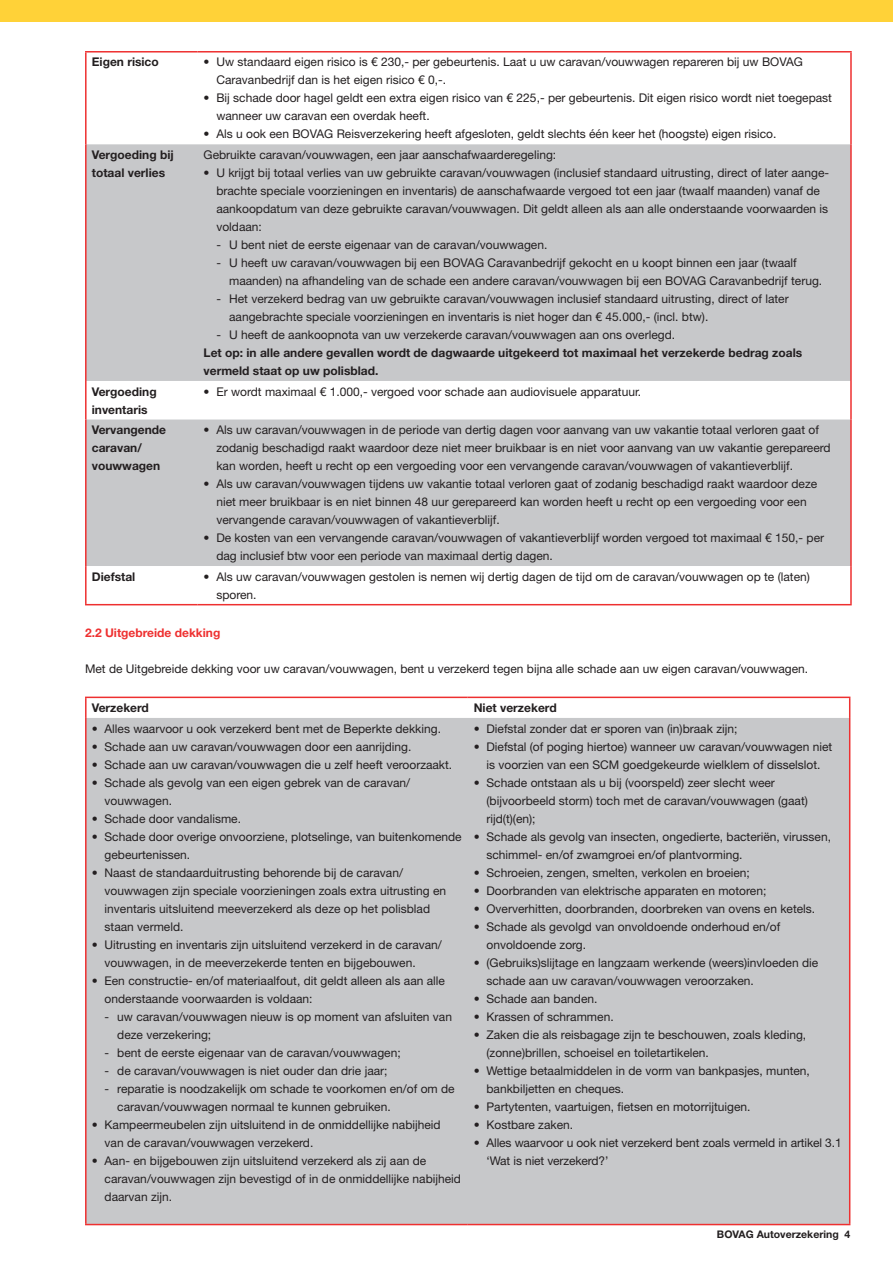
<style>
.page{position:relative;width:893px;height:1263px;background:#fff}
.page>*{position:absolute;margin:0;border:0;box-sizing:border-box;transform-origin:0 0}
.t1{font:12px/18px "Helvetica Neue LT Std";color:#231f20}
.t2{font:700 12px/18px "Helvetica Neue LT Std";color:#231f20}
.t3{font:700 12px "Helvetica Neue LT Std";color:#ee3030}
.t4{font:700 10.5px "Helvetica Neue LT Std";color:#231f20}
</style>
<div class="page">
<div style="left:0;top:0;width:893px;height:21px;background:#ffd238"></div>
<div style="left:87px;top:718px;width:762px;height:506px;background:#c7c8ca"></div>
<hr style="left:85px;top:718px;width:2px;height:506px;background:#ee3030">
<hr style="left:85px;top:1224px;width:383px;height:1px;background:#ee3030">
<hr style="left:468px;top:1224px;width:382px;height:1px;background:#ee3030">
<hr style="left:85px;top:697px;width:383px;height:1px;background:#ee3030">
<hr style="left:85px;top:698px;width:2px;height:20px;background:#ee3030">
<svg style="left:86px;top:697px;width:764px;height:21px"></svg>
<hr style="left:849px;top:718px;width:1px;height:506px;background:#ee3030">
<svg style="left:87px;top:144px;width:763px;height:422px;background:#cccdce"></svg>
<svg style="left:87px;top:603px;width:763px;height:1px"></svg>
<hr style="left:85px;top:51px;width:113px;height:2px;background:#ee3030">
<hr style="left:85px;top:53px;width:2px;height:91px;background:#ee3030">
<hr style="left:198px;top:51px;width:654px;height:2px;background:#ee3030">
<hr style="left:850px;top:53px;width:2px;height:91px;background:#ee3030">
<hr style="left:85px;top:144px;width:2px;height:237px;background:#ee3030">
<hr style="left:850px;top:144px;width:2px;height:237px;background:#ee3030">
<hr style="left:85px;top:381px;width:2px;height:38px;background:#ee3030">
<hr style="left:850px;top:381px;width:2px;height:38px;background:#ee3030">
<hr style="left:85px;top:419px;width:2px;height:147px;background:#ee3030">
<hr style="left:850px;top:419px;width:2px;height:147px;background:#ee3030">
<hr style="left:85px;top:566px;width:2px;height:38px;background:#ee3030">
<hr style="left:850px;top:566px;width:2px;height:38px;background:#ee3030">
<hr style="left:85px;top:604px;width:113px;height:1px;background:#ee3030">
<hr style="left:198px;top:604px;width:654px;height:1px;background:#ee3030">
<p class="t2" style="left:92px;top:53px;width:69px">Eigen risico</p>
<p class="t1" style="left:216px;top:53px;width:588px;text-indent:-13px">• Uw standaard eigen risico is € 230,- per gebeurtenis. Laat u uw caravan/vouwwagen repareren bij uw BOVAG<br>Caravanbedrijf dan is het eigen risico € 0,-.</p>
<p class="t1" style="left:216px;top:89px;width:617px;text-indent:-13px">• Bij schade door hagel geldt een extra eigen risico van € 225,- per gebeurtenis. Dit eigen risico wordt niet toegepast wanneer uw caravan een overdak heeft.</p>
<p class="t1" style="left:204px;top:125px;width:574px">• Als u ook een BOVAG Reisverzekering heeft afgesloten, geldt slechts één keer het (hoogste) eigen risico.</p>
<p class="t2" style="left:92px;top:145px;width:83px">Vergoeding bij totaal verlies</p>
<p class="t1" style="left:204px;top:145px;width:354px">Gebruikte caravan/vouwwagen, een jaar aanschafwaarderegeling:</p>
<p class="t1" style="left:216px;top:163px;width:614px;text-indent:-13px">• U krijgt bij totaal verlies van uw gebruikte caravan/vouwwagen (inclusief standaard uitrusting, direct of later aange&shy;brachte speciale voorzieningen en inventaris) de aanschafwaarde vergoed tot een jaar (twaalf maanden) vanaf de aankoopdatum van deze gebruikte caravan/vouwwagen. Dit geldt alleen als aan alle onderstaande voorwaarden is voldaan:</p>
<p class="t1" style="left:216px;top:235px;width:332px">- U bent niet de eerste eigenaar van de caravan/vouwwagen.</p>
<p class="t1" style="left:229px;top:253px;width:595px;text-indent:-13px">- U heeft uw caravan/vouwwagen bij een BOVAG Caravanbedrijf gekocht en u koopt binnen een jaar (twaalf maanden) na afhandeling van de schade een andere caravan/vouwwagen bij een BOVAG Caravanbedrijf terug.</p>
<p class="t1" style="left:229px;top:289px;width:561px;text-indent:-13px">- Het verzekerd bedrag van uw gebruikte caravan/vouwwagen inclusief standaard uitrusting, direct of later aangebrachte speciale voorzieningen en inventaris is niet hoger dan € 45.000,- (incl. btw).</p>
<p class="t1" style="left:216px;top:325px;width:460px">- U heeft de aankoopnota van uw verzekerde caravan/vouwwagen aan ons overlegd.</p>
<p class="t2" style="left:204px;top:343px;width:600px">Let op: in alle andere gevallen wordt de dagwaarde uitgekeerd tot maximaal het verzekerde bedrag zoals vermeld staat op uw polisblad.</p>
<p class="t2" style="left:92px;top:382px;width:66px">Vergoeding inventaris</p>
<p class="t1" style="left:204px;top:382px;width:439px">• Er wordt maximaal € 1.000,- vergoed voor schade aan audiovisuele apparatuur.</p>
<p class="t2" style="left:92px;top:421px;width:76px">Vervangende caravan/ vouwwagen</p>
<p class="t1" style="left:216px;top:421px;width:616px;text-indent:-13px">• Als uw caravan/vouwwagen in de periode van dertig dagen voor aanvang van uw vakantie totaal verloren gaat of zodanig beschadigd raakt waardoor deze niet meer bruikbaar is en niet voor aanvang van uw vakantie gerepareerd kan worden, heeft u recht op een vergoeding voor een vervangende caravan/vouwwagen of vakantieverblijf.</p>
<p class="t1" style="left:216px;top:475px;width:602px;text-indent:-13px">• Als uw caravan/vouwwagen tijdens uw vakantie totaal verloren gaat of zodanig beschadigd raakt waardoor deze niet meer bruikbaar is en niet binnen 48 uur gerepareerd kan worden heeft u recht op een vergoeding voor een vervangende caravan/vouwwagen of vakantieverblijf.</p>
<p class="t1" style="left:216px;top:529px;width:609px;text-indent:-13px">• De kosten van een vervangende caravan/vouwwagen of vakantieverblijf worden vergoed tot maximaal € 150,- per dag inclusief btw voor een periode van maximaal dertig dagen.</p>
<p class="t2" style="left:92px;top:567px;width:45px">Diefstal</p>
<p class="t1" style="left:216px;top:567px;width:595px;text-indent:-13px">• Als uw caravan/vouwwagen gestolen is nemen wij dertig dagen de tijd om de caravan/vouwwagen op te (laten) sporen.</p>
<p class="t3" style="left:85px;top:625px;width:137px">2.2 Uitgebreide dekking</p>
<p class="t1" style="left:85px;top:659px;width:725px">Met de Uitgebreide dekking voor uw caravan/vouwwagen, bent u verzekerd tegen bijna alle schade aan uw eigen caravan/vouwwagen.</p>
<p class="t2" style="left:92px;top:698px;width:59px">Verzekerd</p>
<p class="t2" style="left:474px;top:698px;width:84px">Niet verzekerd</p>
<p class="t1" style="left:92px;top:719px;width:351px">• Alles waarvoor u ook verzekerd bent met de Beperkte dekking.</p>
<p class="t1" style="left:92px;top:737px;width:321px">• Schade aan uw caravan/vouwwagen door een aanrijding.</p>
<p class="t1" style="left:92px;top:755px;width:362px">• Schade aan uw caravan/vouwwagen die u zelf heeft veroorzaakt.</p>
<p class="t1" style="left:105px;top:773px;width:307px;text-indent:-13px">• Schade als gevolg van een eigen gebrek van de caravan/ vouwwagen.</p>
<p class="t1" style="left:92px;top:809px;width:151px">• Schade door vandalisme.</p>
<p class="t1" style="left:105px;top:827px;width:359px;text-indent:-13px">• Schade door overige onvoorziene, plotselinge, van buitenkomende gebeurtenissen.</p>
<p class="t1" style="left:105px;top:863px;width:343px;text-indent:-13px">• Naast de standaarduitrusting behorende bij de caravan/ vouwwagen zijn speciale voorzieningen zoals extra uitrusting en inventaris uitsluitend meeverzekerd als deze op het polisblad staan vermeld.</p>
<p class="t1" style="left:105px;top:935px;width:339px;text-indent:-13px">• Uitrusting en inventaris zijn uitsluitend verzekerd in de caravan/ vouwwagen, in de meeverzekerde tenten en bijgebouwen.</p>
<p class="t1" style="left:105px;top:971px;width:342px;text-indent:-13px">• Een constructie- en/of materiaalfout, dit geldt alleen als aan alle onderstaande voorwaarden is voldaan:</p>
<p class="t1" style="left:117px;top:1007px;width:336px;text-indent:-13px">- uw caravan/vouwwagen nieuw is op moment van afsluiten van deze verzekering;</p>
<p class="t1" style="left:105px;top:1043px;width:298px">- bent de eerste eigenaar van de caravan/vouwwagen;</p>
<p class="t1" style="left:105px;top:1061px;width:284px">- de caravan/vouwwagen is niet ouder dan drie jaar;</p>
<p class="t1" style="left:117px;top:1079px;width:339px;text-indent:-13px">- reparatie is noodzakelijk om schade te voorkomen en/of om de caravan/vouwwagen normaal te kunnen gebruiken.</p>
<p class="t1" style="left:105px;top:1115px;width:338px;text-indent:-13px">• Kampeermeubelen zijn uitsluitend in de onmiddellijke nabijheid van de caravan/vouwwagen verzekerd.</p>
<p class="t1" style="left:105px;top:1151px;width:358px;text-indent:-13px">• Aan- en bijgebouwen zijn uitsluitend verzekerd als zij aan de caravan/vouwwagen zijn bevestigd of in de onmiddellijke nabijheid daarvan zijn.</p>
<p class="t1" style="left:474px;top:719px;width:265px">• Diefstal zonder dat er sporen van (in)braak zijn;</p>
<p class="t1" style="left:474px;top:737px;width:360px;text-align:center">• Diefstal (of poging hiertoe) wanneer uw caravan/vouwwagen niet is voorzien van een SCM goedgekeurde wielklem of disselslot.</p>
<p class="t1" style="left:486px;top:773px;width:323px;text-indent:-13px">• Schade ontstaan als u bij (voorspeld) zeer slecht weer (bijvoorbeeld storm) toch met de caravan/vouwwagen (gaat) rijd(t)(en);</p>
<p class="t1" style="left:486px;top:827px;width:346px;text-indent:-13px">• Schade als gevolg van insecten, ongedierte, bacteriën, virussen, schimmel- en/of zwamgroei en/of plantvorming.</p>
<p class="t1" style="left:474px;top:863px;width:278px">• Schroeien, zengen, smelten, verkolen en broeien;</p>
<p class="t1" style="left:474px;top:881px;width:294px">• Doorbranden van elektrische apparaten en motoren;</p>
<p class="t1" style="left:474px;top:899px;width:343px">• Oververhitten, doorbranden, doorbreken van ovens en ketels.</p>
<p class="t1" style="left:486px;top:917px;width:295px;text-indent:-13px">• Schade als gevolgd van onvoldoende onderhoud en/of onvoldoende zorg.</p>
<p class="t1" style="left:486px;top:953px;width:333px;text-indent:-13px">• (Gebruiks)slijtage en langzaam werkende (weers)invloeden die schade aan uw caravan/vouwwagen veroorzaken.</p>
<p class="t1" style="left:474px;top:989px;width:125px">• Schade aan banden.</p>
<p class="t1" style="left:474px;top:1007px;width:141px">• Krassen of schrammen.</p>
<p class="t1" style="left:486px;top:1025px;width:321px;text-indent:-13px">• Zaken die als reisbagage zijn te beschouwen, zoals kleding, (zonne)brillen, schoeisel en toiletartikelen.</p>
<p class="t1" style="left:486px;top:1061px;width:325px;text-indent:-13px">• Wettige betaalmiddelen in de vorm van bankpasjes, munten, bankbiljetten en cheques.</p>
<p class="t1" style="left:474px;top:1097px;width:278px">• Partytenten, vaartuigen, fietsen en motorrijtuigen.</p>
<p class="t1" style="left:474px;top:1115px;width:101px">• Kostbare zaken.</p>
<p class="t1" style="left:486px;top:1133px;width:357px;text-indent:-13px">• Alles waarvoor u ook niet verzekerd bent zoals vermeld in artikel 3.1 ‘Wat is niet verzekerd?’</p>
<p class="t4" style="left:717px;top:1228px;width:135px">BOVAG Autoverzekering 4</p>
</div>
